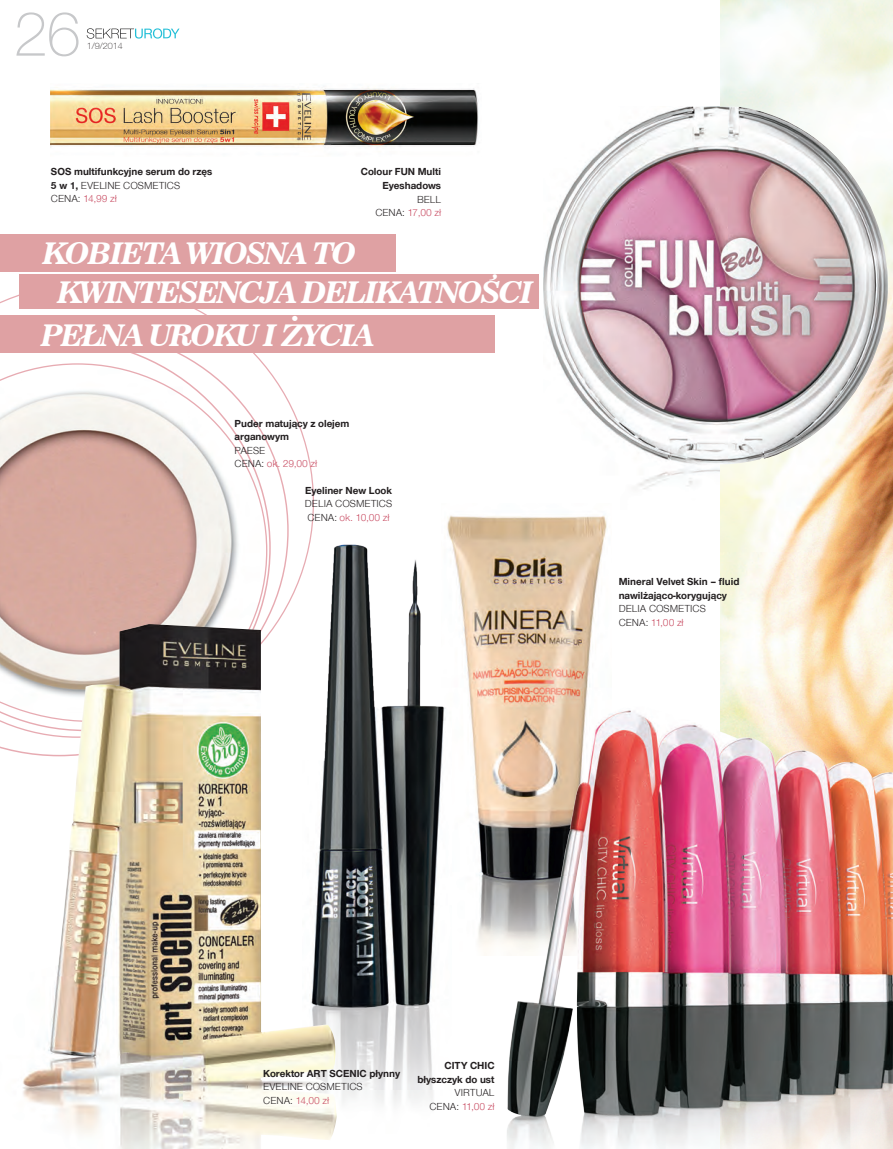
<style>
.page{position:relative;width:893px;height:1149px;background:#fff}
.page>*{position:absolute;margin:0;border:0;box-sizing:border-box;transform-origin:0 0}
.t1{font:100 61.5px "Helvetica Neue CE";color:#c7c8ca}
.t2{font:italic 700 30px "News 702 BT";letter-spacing:-.06em;color:#fff}
.t3{font:700 10.5px/13.5px "Nimbus San Nov TEE";color:#231f20}
.t4{font:10.5px/13.5px "Nimbus San Nov TEE";color:#231f20}
.t5{font:100 9px "Helvetica Neue CE";color:#231f20}
.s1{font-weight:400}
.s2{font-weight:400;color:#c94e64}
.s3{color:#c94e64}
</style>
<div class="page">
<svg style="left:271px;top:373px;width:18px;height:251px"></svg>
<svg style="left:0;top:353px;width:271px;height:271px"></svg>
<img style="left:721px;top:0;width:172px;height:691px">
<img style="left:447px;top:515px;width:160px;height:432px">
<img style="left:302px;top:536px;width:149px;height:568px">
<img style="left:482px;top:691px;width:411px;height:457px">
<img style="left:50px;top:86px;width:429px;height:62px">
<div style="left:0;top:234px;width:395px;height:37px;background:#dfa1a3"></div>
<div style="left:0;top:315px;width:495px;height:38px;background:#dfa1a3"></div>
<div style="left:19px;top:275px;width:519px;height:34px;background:#dfa1a3"></div>
<img style="left:0;top:624px;width:337px;height:524px">
<img style="left:544px;top:106px;width:344px;height:358px">
<svg style="left:87px;top:28px;width:93px;height:11px"></svg>
<h1 class="t1" style="left:14px;top:-2px;width:69px">26</h1>
<p class="t5" style="left:87px;top:41px;width:38px">1/9/2014</p>
<p class="t3" style="left:51px;top:165px;width:163px">SOS multifunkcyjne serum do rzęs<br>5 w 1, <span class="s1">EVELINE COSMETICS<br>CENA:</span> <span class="s2">14,99 zł</span></p>
<p class="t3" style="left:361px;top:165px;width:82px;text-align:right">Colour FUN Multi<br>Eyeshadows</p>
<p class="t4" style="left:375px;top:192px;width:67px;text-align:right">BELL<br>CENA: <span class="s3">17,00 zł</span></p>
<h2 class="t2" style="left:43px;top:235px;width:315px">KOBIETA WIOSNA TO</h2>
<h2 class="t2" style="left:57px;top:274px;width:477px">KWINTESENCJA DELIKATNOSCI</h2>
<h2 class="t2" style="left:292px;top:292px;width:10px">.</h2>
<h2 class="t2" style="left:41px;top:316px;width:335px">PEŁNA UROKU I ZYCIA</h2>
<p class="t3" style="left:235px;top:416px;width:116px">Puder matujący z olejem arganowym</p>
<p class="t4" style="left:235px;top:443px;width:84px">PAESE<br>CENA: <span class="s3">ok. 29,00 zł</span></p>
<p class="t3" style="left:305px;top:483px;width:88px">Eyeliner New Look</p>
<p class="t4" style="left:305px;top:497px;width:89px">DELIA COSMETICS<br>CENA: <span class="s3">ok. 10,00 zł</span></p>
<p class="t3" style="left:619px;top:574px;width:122px">Mineral Velvet Skin – fluid nawilżająco-korygujący</p>
<p class="t4" style="left:619px;top:601px;width:89px">DELIA COSMETICS<br>CENA: <span class="s3">11,00 zł</span></p>
<p class="t3" style="left:263px;top:1066px;width:138px">Korektor ART SCENIC płynny</p>
<p class="t4" style="left:263px;top:1079px;width:101px">EVELINE COSMETICS<br>CENA: <span class="s3">14,00 zł</span></p>
<p class="t3" style="left:417px;top:1058px;width:79px;text-align:right">CITY CHIC błyszczyk do ust</p>
<p class="t4" style="left:430px;top:1085px;width:67px;text-align:right">VIRTUAL<br>CENA: <span class="s3">11,00 zł</span></p>
</div>
